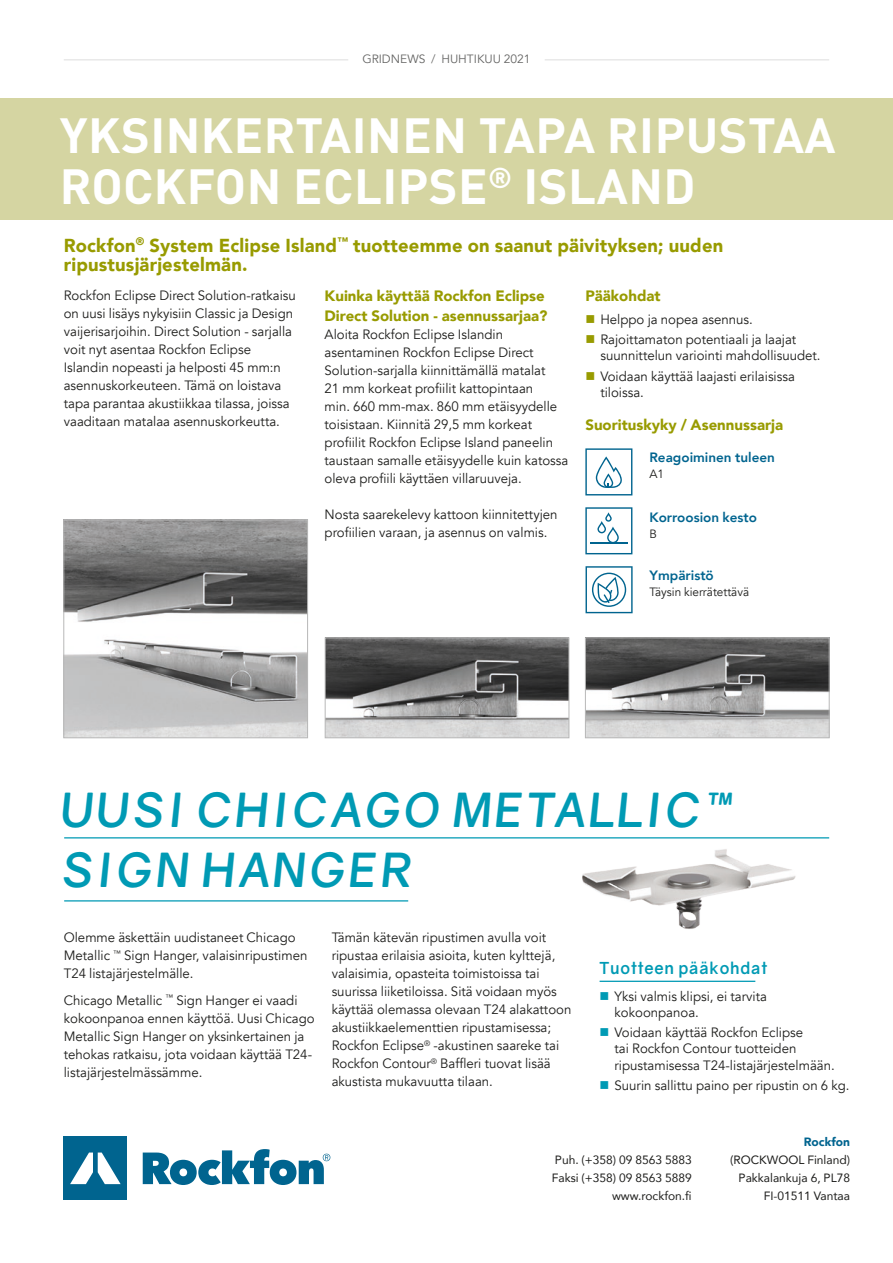
<style>
.page{position:relative;width:893px;height:1263px;background:#fff}
.page>*{position:absolute;margin:0;border:0;box-sizing:border-box;transform-origin:0 0}
.t1{font:700 48.75px/51px "DINOT";letter-spacing:.01em;color:#fff}
.t2{font:italic 700 46.95px/60.4px "Gravity";letter-spacing:.05em;color:#009ab4}
.t3{font:900 18.75px/19.5px "Avenir";letter-spacing:.01em;color:#989b00}
.t4{font:700 16.5px "Gravity";letter-spacing:.05em;color:#009ab4}
.t5{font:900 15px/19.5px "Avenir";color:#989b00}
.t6{font:13.5px/18px "Avenir";color:#1d1d1b}
.t7{font:800 13.5px "Avenir";color:#00648f}
.t8{font:12px/18px "Avenir";color:#1d1d1b;text-align:right}
.t9{font:12px "Avenir";color:#1d1d1b}
.t10{font:12px "Avenir";color:#646463}
.t11{font:900 12px "Avenir";color:#00648f}
.s1{font-weight:300}
</style>
<div class="page">
<svg style="left:143px;top:1149px;width:187px;height:36px"></svg>
<div style="left:64px;top:1137px;width:63px;height:63px;background:#00648f"></div>
<svg style="left:70px;top:1152px;width:51px;height:32px"></svg>
<hr style="left:64px;top:59px;width:284px;height:1px;background:#ddd">
<hr style="left:545px;top:59px;width:284px;height:1px;background:#ddd">
<img style="left:65px;top:521px;width:241px;height:215px">
<div style="left:63px;top:519px;width:245px;height:219px;border:1px solid #b8b8b8"></div>
<img style="left:327px;top:639px;width:240px;height:97px">
<div style="left:325px;top:637px;width:244px;height:101px;border:1px solid #b8b8b8"></div>
<img style="left:587px;top:639px;width:241px;height:97px">
<div style="left:585px;top:637px;width:245px;height:101px;border:1px solid #b8b8b8"></div>
<hr style="left:600px;top:981px;width:155px;height:1px;background:#009ab4">
<hr style="left:64px;top:837px;width:765px;height:1px;background:#009ab4">
<hr style="left:64px;top:900px;width:344px;height:1px;background:#009ab4">
<img style="left:582px;top:849px;width:214px;height:80px">
<div style="left:0;top:98px;width:893px;height:122px;background:#d5d5a2"></div>
<svg style="left:585px;top:507px;width:47px;height:47px"></svg>
<svg style="left:585px;top:566px;width:48px;height:47px"></svg>
<svg style="left:585px;top:448px;width:47px;height:47px"></svg>
<p class="t10" style="left:362px;top:52px;width:170px">GRIDNEWS <span class="s1">/</span> HUHTIKUU 2021</p>
<h1 class="t1" style="left:60px;top:108px;width:777px">YKSINKERTAINEN TAPA RIPUSTAA<br>ROCKFON ECLIPSE<sup>®</sup> ISLAND</h1>
<h3 class="t3" style="left:64px;top:235px;width:661px">Rockfon<sup>®</sup> System Eclipse Island<sup>™</sup> tuotteemme on saanut päivityksen; uuden ripustusjärjestelmän.</h3>
<p class="t6" style="left:64px;top:286px;width:234px">Rockfon Eclipse Direct Solution-ratkaisu on uusi lisäys nykyisiin Classic ja Design vaijerisarjoihin. Direct Solution - sarjalla voit nyt asentaa Rockfon Eclipse Islandin nopeasti ja helposti 45 mm:n asennuskorkeuteen. Tämä on loistava tapa parantaa akustiikkaa tilassa, joissa vaaditaan matalaa asennuskorkeutta.</p>
<p class="t5" style="left:325px;top:286px;width:224px">Kuinka käyttää Rockfon Eclipse<br>Direct Solution - asennussarjaa?</p>
<p class="t6" style="left:325px;top:325px;width:245px">Aloita Rockfon Eclipse Islandin asentaminen Rockfon Eclipse Direct Solution-sarjalla kiinnittämällä matalat<br>21 mm korkeat profiilit kattopintaan<br>min. 660 mm-max. 860 mm etäisyydelle toisistaan. Kiinnitä 29,5 mm korkeat profiilit Rockfon Eclipse Island paneelin taustaan samalle etäisyydelle kuin katossa oleva profiili käyttäen villaruuveja.</p>
<p class="t6" style="left:325px;top:505px;width:235px">Nosta saarekelevy kattoon kiinnitettyjen profiilien varaan, ja asennus on valmis.</p>
<p class="t5" style="left:585px;top:286px;width:77px">Pääkohdat</p>
<p class="t6" style="left:600px;top:309px;width:197px;line-height:20.4px">Helppo ja nopea asennus.<br>Rajoittamaton potentiaali ja laajat</p>
<p class="t6" style="left:600px;top:346px;width:222px;line-height:20.4px">suunnittelun variointi mahdollisuudet.<br>Voidaan käyttää laajasti erilaisissa</p>
<p class="t6" style="left:600px;top:384px;width:45px">tiloissa.</p>
<p class="t5" style="left:585px;top:415px;width:199px">Suorituskyky / Asennussarja</p>
<p class="t7" style="left:649px;top:447px;width:127px">Reagoiminen tuleen</p>
<p class="t9" style="left:649px;top:467px;width:16px">A1</p>
<p class="t7" style="left:649px;top:506px;width:109px">Korroosion kesto</p>
<p class="t9" style="left:649px;top:527px;width:9px">B</p>
<p class="t7" style="left:650px;top:564px;width:66px">Ympäristö</p>
<p class="t9" style="left:650px;top:585px;width:101px">Täysin kierrätettävä</p>
<h2 class="t2" style="left:61px;top:780px;width:674px">UUSI CHICAGO METALLIC™<br>SIGN HANGER</h2>
<p class="t6" style="left:64px;top:929px;width:245px">Olemme äskettäin uudistaneet Chicago<br>Metallic <sup>™</sup> Sign Hanger, valaisinripustimen<br>T24 listajärjestelmälle.</p>
<p class="t6" style="left:64px;top:991px;width:252px">Chicago Metallic <sup>™</sup> Sign Hanger ei vaadi kokoonpanoa ennen käyttöä. Uusi Chicago Metallic Sign Hanger on yksinkertainen ja tehokas ratkaisu, jota voidaan käyttää T24- listajärjestelmässämme.</p>
<p class="t6" style="left:332px;top:929px;width:241px">Tämän kätevän ripustimen avulla voit ripustaa erilaisia asioita, kuten kylttejä, valaisimia, opasteita toimistoissa tai suurissa liiketiloissa. Sitä voidaan myös käyttää olemassa olevaan T24 alakattoon akustiikkaelementtien ripustamisessa; Rockfon Eclipse<sup>®</sup> -akustinen saareke tai Rockfon Contour<sup>®</sup> Baffleri tuovat lisää akustista mukavuutta tilaan.</p>
<p class="t4" style="left:600px;top:958px;width:169px">Tuotteen pääkohdat</p>
<p class="t6" style="left:615px;top:988px;width:154px;line-height:16.2px">Yksi valmis klipsi, ei tarvita kokoonpanoa.</p>
<p class="t6" style="left:615px;top:1025px;width:222px;line-height:16.2px">Voidaan käyttää Rockfon Eclipse<br>tai Rockfon Contour tuotteiden ripustamisessa T24-listajärjestelmään.</p>
<p class="t6" style="left:615px;top:1077px;width:236px">Suurin sallittu paino per ripustin on 6 kg.</p>
<p class="t8" style="left:552px;top:1150px;width:141px">Puh. (+358) 09 8563 5883<br>Faksi (+358) 09 8563 5889 www.rockfon.fi</p>
<p class="t11" style="left:804px;top:1131px;width:48px">Rockfon</p>
<p class="t8" style="left:730px;top:1150px;width:121px">(ROCKWOOL Finland)<br>Pakkalankuja 6, PL78<br>FI-01511 Vantaa</p>
</div>
